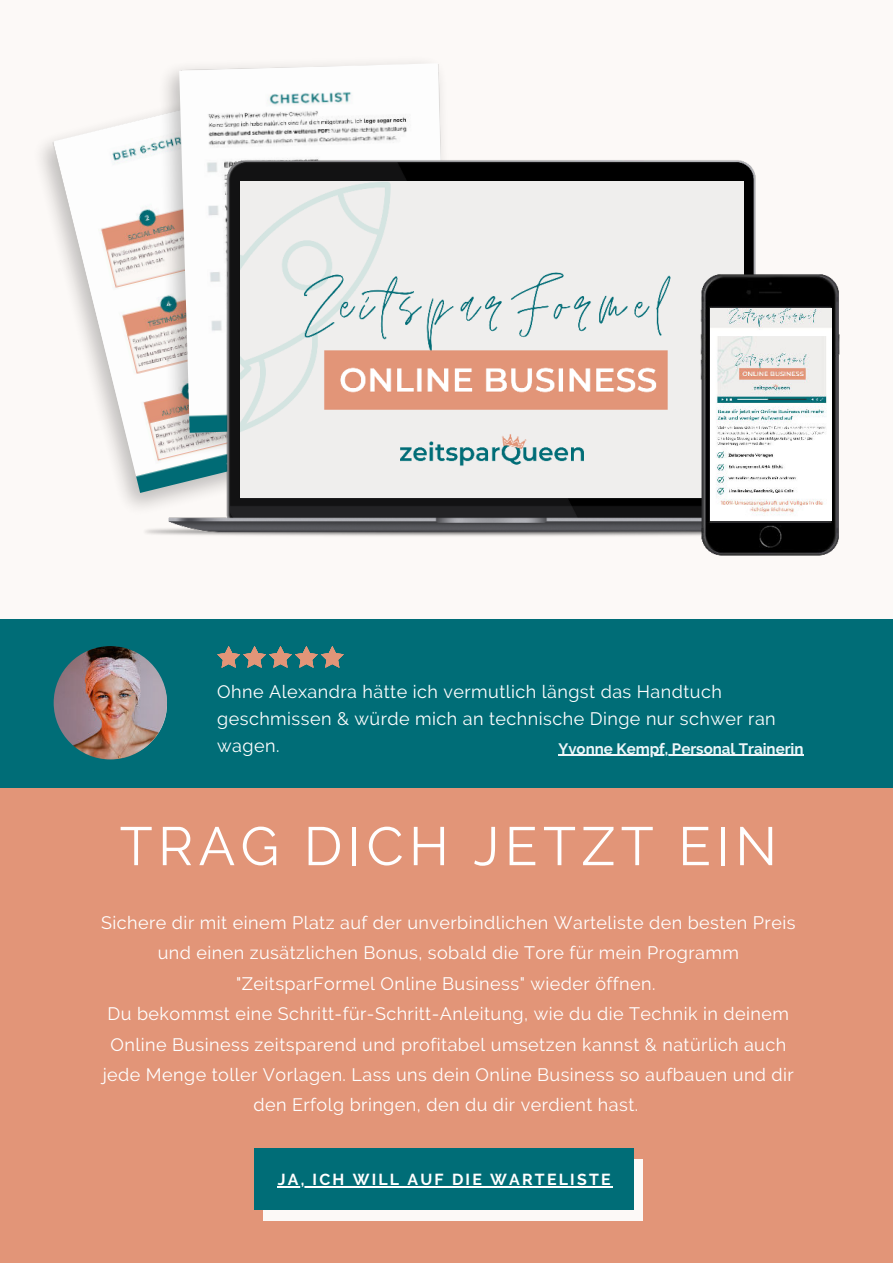
<style>
.page{position:relative;width:893px;height:1264px;background:#fff}
.page>*{position:absolute;margin:0;border:0;box-sizing:border-box;transform-origin:0 0}
.t1{font:54px "Raleway";letter-spacing:.1em;color:#fff}
.t2{font:18px/30.3px "Raleway";letter-spacing:.025em;color:#fff}
.t3{font:700 15.9px "Raleway";letter-spacing:.14em;color:#fff}
.t4{font:700 15px "Raleway";color:#edf6f9}
</style>
<div class="page">
<div style="left:0;top:0;width:892px;height:1262px;background:#fcf9f7"></div>
<div style="left:0;top:788px;width:892px;height:474px;background:#e29578"></div>
<div style="left:0;top:619px;width:892px;height:169px;background:#006d77"></div>
<svg style="left:217px;top:646px;width:127px;height:21px"></svg>
<div style="left:263px;top:1158px;width:379px;height:62px;background:#fcf9f7"></div>
<div style="left:255px;top:1148px;width:379px;height:62px;background:#006d77"></div>
<hr style="left:278px;top:1186px;width:335px;height:1px;background:#fff">
<img style="left:54px;top:129px;width:46px;height:267px">
<img style="left:179px;top:63px;width:262px;height:42px">
<img style="left:100px;top:105px;width:656px;height:431px">
<img style="left:240px;top:181px;width:503px;height:316px">
<img style="left:695px;top:271px;width:145px;height:285px">
<img style="left:710px;top:308px;width:121px;height:213px">
<img style="left:54px;top:646px;width:113px;height:113px;border-radius:50%">
<hr style="left:558px;top:754px;width:245px;height:2px;background:#edf6f9">
<p class="t2" style="left:217px;top:678px;width:560px;line-height:27px">Ohne Alexandra hätte ich vermutlich längst das Handtuch geschmissen &amp; würde mich an technische Dinge nur schwer ran wagen.</p>
<p class="t4" style="left:558px;top:739px;width:246px">Yvonne Kempf, Personal Trainerin</p>
<h1 class="t1" style="left:120px;top:814px;width:658px">TRAG DICH JETZT EIN</h1>
<p class="t2" style="left:101px;top:907px;width:695px;text-align:center">Sichere dir mit einem Platz auf der unverbindlichen Warteliste den besten Preis und einen zusätzlichen Bonus, sobald die Tore für mein Programm "ZeitsparFormel Online Business" wieder öffnen.<br>Du bekommst eine Schritt-für-Schritt-Anleitung, wie du die Technik in deinem Online Business zeitsparend und profitabel umsetzen kannst &amp; natürlich auch jede Menge toller Vorlagen. Lass uns dein Online Business so aufbauen und dir den Erfolg bringen, den du dir verdient hast.</p>
<p class="t3" style="left:278px;top:1170px;width:334px">JA, ICH WILL AUF DIE WARTELISTE</p>
</div>
